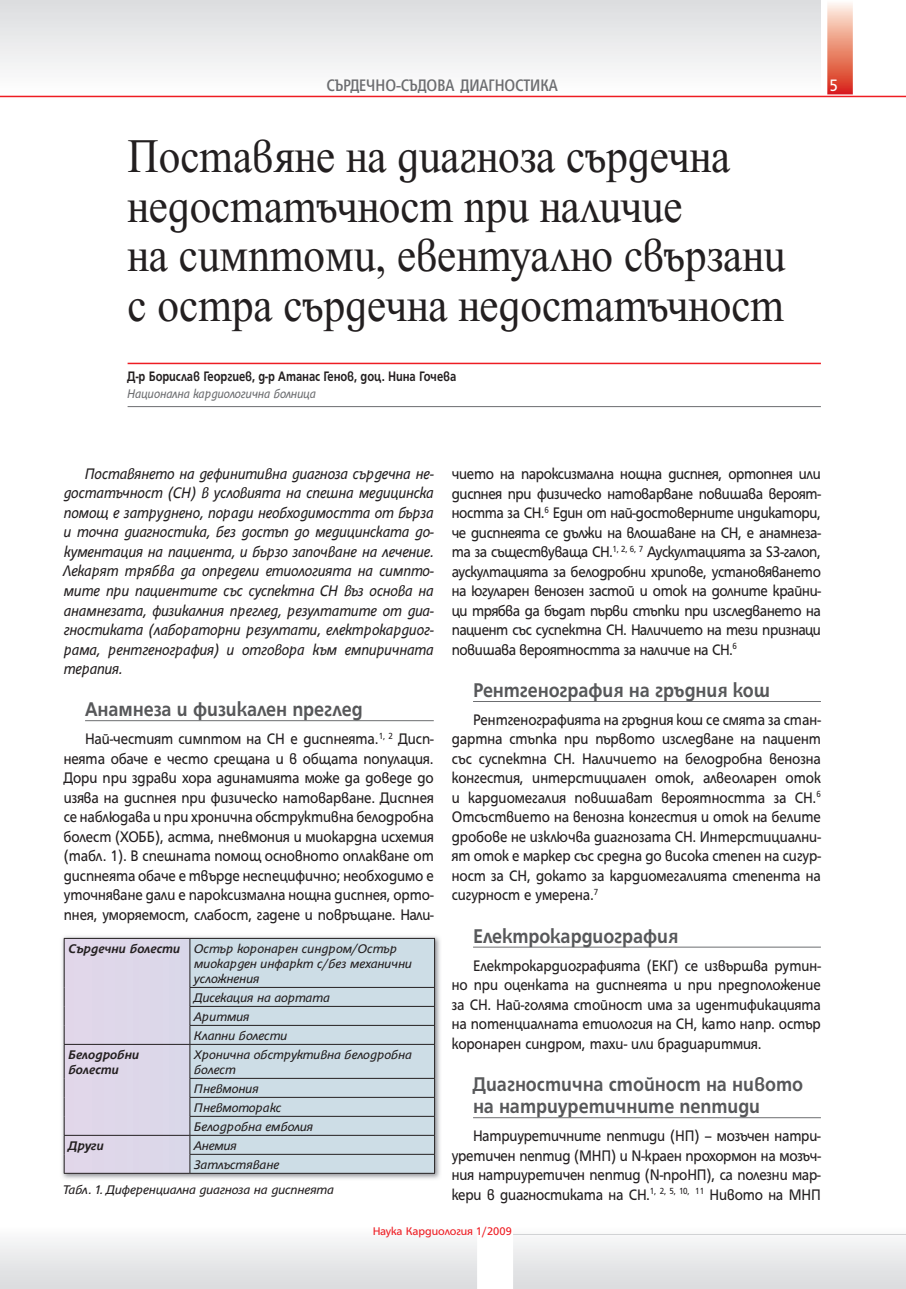
<style>
.page{position:relative;width:906px;height:1289px;background:#fff}
.page>*{position:absolute;margin:0;border:0;box-sizing:border-box;transform-origin:0 0}
.t1{font:48px/49.5px "Tempora Bg";color:#231f20;scale:.9 1}
.t2{font:700 21.45px/22.5px "HS Grotesk Bg";color:#57585a;scale:.91 1}
.t3{font:condensed 18px "HS Grotesk Bg";color:#6c6d70}
.t4{font:18px "HS Grotesk Bg";color:#fff;scale:.9 1}
.t5{font:16.5px/19.5px "HS Grotesk Bg";letter-spacing:-.01em;color:#231f20;text-align:justify;scale:.9 1}
.t6{font:italic 16.5px/19.5px "HS Grotesk Bg";letter-spacing:-.01em;color:#231f20;text-align:justify;scale:.9 1}
.t7{font:700 14.85px "HS Grotesk Bg";color:#231f20;scale:.82 1}
.t8{font:italic 13.5px/19px "HS Grotesk Bg";letter-spacing:-.01em;color:#231f20}
.t9{font:italic 13.5px "HS Grotesk Bg";letter-spacing:-.01em;color:#6c6d70;scale:.9 1}
.t10{font:italic 700 13.5px/15px "HS Grotesk Bg";color:#231f20}
.t11{font:12px "HS Grotesk Bg";color:#ee1d23}
.s1{font-weight:700}
</style>
<div class="page">
<svg style="left:827px;top:3px;width:26px;height:91px;background:#ea8e7a"></svg>
<div style="left:0;top:1225px;width:906px;height:63px;background:linear-gradient(to bottom,#fdfdfd,#d9dadd)"></div>
<hr style="left:0;top:96px;width:906px;height:1px;background:#ee1d23">
<div style="left:0;top:0;width:821px;height:94px;background:linear-gradient(to bottom,#dbdcde,#fefefe)"></div>
<hr style="left:511px;top:1233px;width:395px;height:1px;background:#d1d2d4">
<div style="left:477px;top:1225px;width:36px;height:63px;background:#fff"></div>
<hr style="left:85px;top:720px;width:349px;height:1px;background:#6c6d70">
<hr style="left:128px;top:363px;width:693px;height:1px;background:#ee1d23">
<hr style="left:128px;top:406px;width:693px;height:1px;background:#6c6d70">
<hr style="left:473px;top:701px;width:348px;height:1px;background:#6c6d70">
<hr style="left:473px;top:946px;width:348px;height:1px;background:#6c6d70">
<hr style="left:473px;top:1117px;width:348px;height:1px;background:#6c6d70">
<img style="left:62px;top:936px;width:378px;height:243px">
<div style="left:190px;top:939px;width:244px;height:233px;background:#cddde6"></div>
<hr style="left:190px;top:938px;width:245px;height:1px;background:#231f20">
<hr style="left:434px;top:938px;width:1px;height:49px;background:#231f20">
<hr style="left:189px;top:987px;width:246px;height:1px;background:#231f20">
<hr style="left:189px;top:1006px;width:246px;height:1px;background:#231f20">
<hr style="left:189px;top:1024px;width:246px;height:1px;background:#231f20">
<svg style="left:434px;top:987px;width:1px;height:56px"></svg>
<hr style="left:190px;top:1043px;width:245px;height:1px;background:#231f20">
<hr style="left:434px;top:1044px;width:1px;height:33px;background:#231f20">
<hr style="left:189px;top:1077px;width:246px;height:1px;background:#231f20">
<hr style="left:189px;top:1096px;width:246px;height:1px;background:#231f20">
<hr style="left:189px;top:1115px;width:246px;height:1px;background:#231f20">
<hr style="left:190px;top:1134px;width:245px;height:1px;background:#231f20">
<hr style="left:189px;top:1153px;width:246px;height:1px;background:#231f20">
<svg style="left:64px;top:938px;width:126px;height:235px;background:#d4cddf"></svg>
<svg style="left:434px;top:1078px;width:1px;height:94px"></svg>
<hr style="left:190px;top:1172px;width:245px;height:1px;background:#231f20">
<p class="t3" style="left:327px;top:78px;width:232px">СЪРДЕЧНО-СЪДОВА ДИАГНОСТИКА</p>
<h1 class="t1" style="left:128px;top:136px;width:732px">Поставяне на диагноза сърдечна недостатъчност при наличие<br>на симптоми, евентуално свързани с остра сърдечна недостатъчност</h1>
<p class="t7" style="left:128px;top:371px;width:402px">Д-р Борислав Георгиев, д-р Атанас Генов, доц. Нина Гочева</p>
<p class="t9" style="left:128px;top:388px;width:211px">Национална кардиологична болница</p>
<p class="t4" style="left:829px;top:78px;width:11px">5</p>
<p class="t6" style="left:64px;top:465px;width:413px;text-indent:21px">Поставянето на дефинитивна диагноза сърдечна не&shy;достатъчност (СН) в условията на спешна медицинска помощ е затруднено, поради необходимостта от бърза и точна диагностика, без достъп до медицинската до&shy;кументация на пациента, и бързо започване на лечение.<br>Лекарят трябва да определи етиологията на симпто&shy;мите при пациентите със суспектна СН въз основа на анамнезата, физикалния преглед, резултатите от диа&shy;гностиката (лабораторни резултати, електрокардиог&shy;рама, рентгенография) и отговора към емпиричната терапия.</p>
<h2 class="t2" style="left:85px;top:699px;width:306px">Анамнеза и физикален преглед</h2>
<p class="t5" style="left:64px;top:730px;width:412px;text-indent:21px">Най-честият симптом на СН е диспнеята.<sup>1,</sup> <sup>2</sup> Дисп&shy;неята обаче е често срещана и в общата популация.<br>Дори при здрави хора адинамията може да доведе до изява на диспнея при физическо натоварване. Диспнея се наблюдава и при хронична обструктивна белодробна болест (ХОББ), астма, пневмония и миокардна исхемия (табл. 1). В спешната помощ основното оплакване от диспнеята обаче е твърде неспецифично; необходимо е уточняване дали е пароксизмална нощна диспнея, орто&shy;пнея, уморяемост, слабост, гадене и повръщане. Нали-</p>
<p class="t8" style="left:194px;top:942px;width:219px;line-height:15px;text-indent:-126px"><span class="s1">Сърдечни болести</span> Остър коронарен синдром/Остър миокарден инфаркт с/без механични усложнения</p>
<p class="t8" style="left:194px;top:989px;width:137px">Дисекация на аортата<br>Aритмия<br>Клапни болести</p>
<p class="t10" style="left:68px;top:1048px;width:73px">Белодробни болести</p>
<p class="t8" style="left:194px;top:1048px;width:219px;line-height:15px">Хронична обструктивна белодробна болест</p>
<p class="t8" style="left:194px;top:1080px;width:120px">Пневмония<br>Пневмоторакс<br>Белодробна емболия</p>
<p class="t10" style="left:68px;top:1139px;width:37px">Други</p>
<p class="t8" style="left:194px;top:1137px;width:87px">Анемия<br>Затлъстяване</p>
<p class="t8" style="left:64px;top:1181px;width:272px">Табл. 1. Диференциална диагноза на диспнеята</p>
<p class="t5" style="left:452px;top:465px;width:412px">чието на пароксизмална нощна диспнея, ортопнея или диспнея при физическо натоварване повишава вероят&shy;ността за СН.<sup>6</sup> Един от най-достоверните индикатори, че диспнеята се дължи на влошаване на СН, е анамнеза&shy;та за съществуваща СН.<sup>1,</sup> <sup>2,</sup> <sup>6,</sup> <sup>7</sup> Аускултацията за S3-галоп, аускултацията за белодробни хрипове, установяването на югуларен венозен застой и оток на долните крайни&shy;ци трябва да бъдат първи стъпки при изследването на пациент със суспектна СН. Наличието на тези признаци повишава вероятността за наличие на СН.<sup>6</sup></p>
<h2 class="t2" style="left:473px;top:680px;width:328px">Рентгенография на гръдния кош</h2>
<p class="t5" style="left:452px;top:711px;width:412px;text-indent:21px">Рентгенографията на гръдния кош се смята за стан&shy;дартна стъпка при първото изследване на пациент със суспектна СН. Наличието на белодробна венозна конгестия, интерстициален оток, алвеоларен оток и кардиомегалия повишават вероятността за СН.<sup>6<br></sup>Отсъствието на венозна конгестия и оток на белите дробове не изключва диагнозата СН. Интерстициални&shy;ят оток е маркер със средна до висока степен на сигур&shy;ност за СН, докато за кардиомегалията степента на сигурност е умерена.<sup>7</sup></p>
<h2 class="t2" style="left:473px;top:925px;width:227px">Електрокардиография</h2>
<p class="t5" style="left:452px;top:956px;width:412px;text-indent:21px">Електрокардиографията (ЕКГ) се извършва рутин&shy;но при оценката на диспнеята и при предположение за СН. Най-голяма стойност има за идентификацията на потенциалната етиология на СН, като напр. остър коронарен синдром, тахи- или брадиаритмия.</p>
<h2 class="t2" style="left:473px;top:1073px;width:364px">Диагностична стойност на нивото на натриуретичните пептиди</h2>
<p class="t5" style="left:452px;top:1127px;width:412px;text-indent:21px">Натриуретичните пептиди (НП) – мозъчен натри&shy;уретичен пептид (МНП) и N-краен прохормон на мозъч&shy;ния натриуретичен пептид (N-проНП), са полезни мар&shy;кери в диагностиката на СН.<sup>1,</sup> <sup>2,</sup> <sup>5,</sup> <sup>10,</sup> <sup>11</sup> Нивото на МНП</p>
<p class="t11" style="left:373px;top:1226px;width:141px">Наука Кардиология 1/2009</p>
</div>
